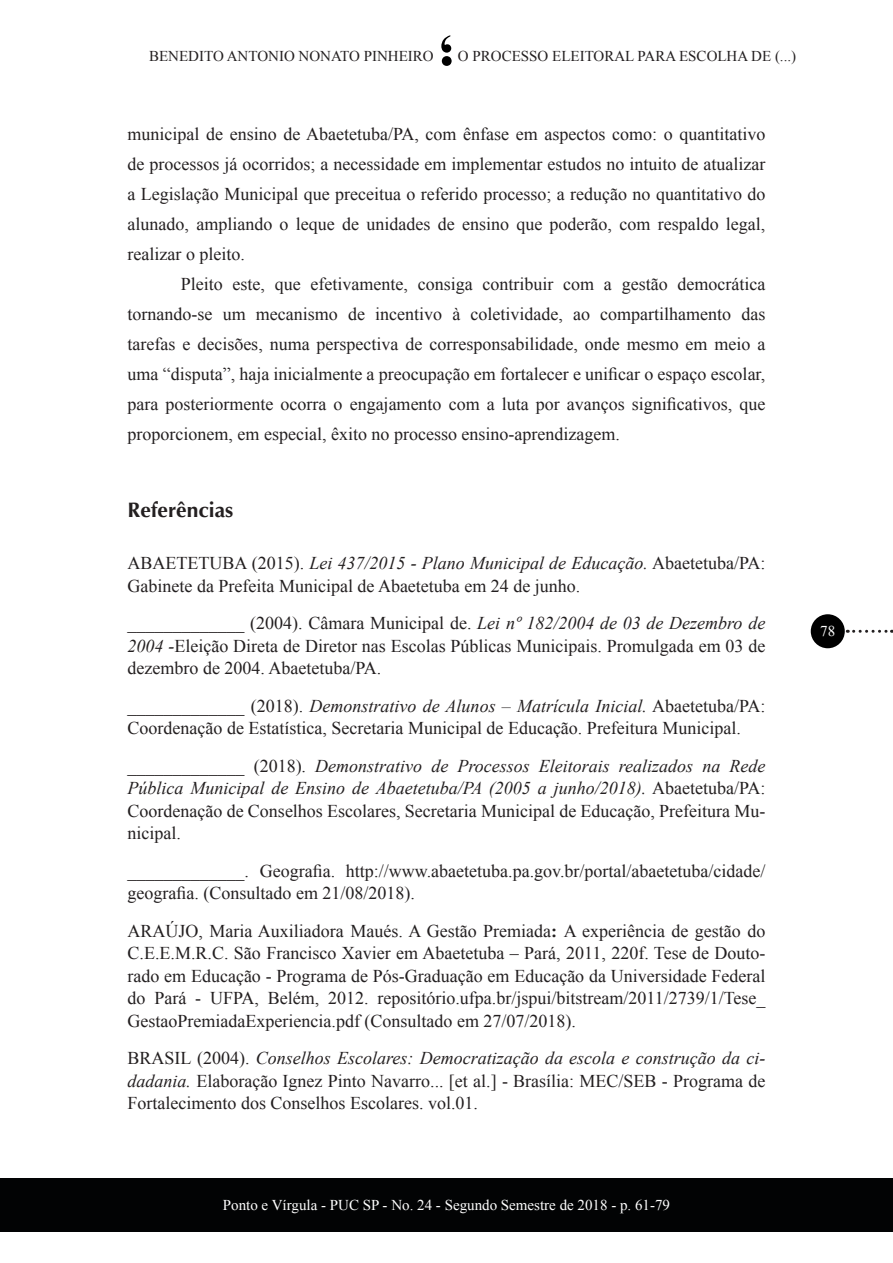
<style>
.page{position:relative;width:893px;height:1263px;background:#fff}
.page>*{position:absolute;margin:0;border:0;box-sizing:border-box;transform-origin:0 0}
.t1{font:700 21px "Optima";color:#231f20}
.t2{font:18px/22.5px "Times New Roman";color:#231f20;text-align:justify}
.t3{font:15px "Times New Roman";color:#231f20}
.t4{font:15px "Times New Roman";color:#fff}
.s1{font-style:italic}
.s2{font-weight:700}
</style>
<div class="page">
<svg style="left:441px;top:35px;width:11px;height:31px"></svg>
<div style="left:0;top:1178px;width:893px;height:54px;background:#020304"></div>
<div style="left:811px;top:614px;width:34px;height:34px;background:#000;border-radius:50%"></div>
<svg style="left:854px;top:630px;width:38px;height:3px"></svg>
<p class="t3" style="left:149px;top:46px;width:286px">BENEDITO ANTONIO NONATO PINHEIRO</p>
<p class="t3" style="left:458px;top:46px;width:340px">O PROCESSO ELEITORAL PARA ESCOLHA DE (...)</p>
<p class="t2" style="left:128px;top:119px;width:639px;line-height:30px">municipal de ensino de Abaetetuba/PA, com ênfase em aspectos como: o quantitativo de processos já ocorridos; a necessidade em implementar estudos no intuito de atualizar a Legislação Municipal que preceitua o referido processo; a redução no quantitativo do alunado, ampliando o leque de unidades de ensino que poderão, com respaldo legal, realizar o pleito.</p>
<p class="t2" style="left:128px;top:269px;width:639px;line-height:30px;text-indent:53px">Pleito este, que efetivamente, consiga contribuir com a gestão democrática tornando-se um mecanismo de incentivo à coletividade, ao compartilhamento das tarefas e decisões, numa perspectiva de corresponsabilidade, onde mesmo em meio a uma “disputa”, haja inicialmente a preocupação em fortalecer e unificar o espaço escolar, para posteriormente ocorra o engajamento com a luta por avanços significativos, que proporcionem, em especial, êxito no processo ensino-aprendizagem.</p>
<p class="t1" style="left:128px;top:497px;width:107px">Referências</p>
<p class="t2" style="left:128px;top:551px;width:639px">ABAETETUBA (2015). <span class="s1">Lei 437/2015 - Plano Municipal de Educação.</span> Abaetetuba/PA:<br>Gabinete da Prefeita Municipal de Abaetetuba em 24 de junho.</p>
<p class="t2" style="left:128px;top:611px;width:639px">_____________ (2004). Câmara Municipal de. <span class="s1">Lei nº 182/2004 de 03 de Dezembro de 2004 -</span>Eleição Direta de Diretor nas Escolas Públicas Municipais. Promulgada em 03 de dezembro de 2004. Abaetetuba/PA.</p>
<p class="t2" style="left:128px;top:694px;width:639px">_____________ (2018). <span class="s1">Demonstrativo de Alunos – Matrícula Inicial.</span> Abaetetuba/PA:<br>Coordenação de Estatística, Secretaria Municipal de Educação. Prefeitura Municipal.</p>
<p class="t2" style="left:128px;top:754px;width:639px">_____________ (2018). <span class="s1">Demonstrativo de Processos Eleitorais realizados na Rede Pública Municipal de Ensino de Abaetetuba/PA (2005 a junho/2018).</span> Abaetetuba/PA:<br>Coordenação de Conselhos Escolares, Secretaria Municipal de Educação, Prefeitura Mu&shy;nicipal.</p>
<p class="t2" style="left:128px;top:859px;width:639px">_____________. Geografia. http://www.abaetetuba.pa.gov.br/portal/abaetetuba/cidade/ geografia. (Consultado em 21/08/2018).</p>
<p class="t2" style="left:128px;top:919px;width:639px">ARAÚJO, Maria Auxiliadora Maués. A Gestão Premiada<span class="s2">:</span> A experiência de gestão do C.E.E.M.R.C. São Francisco Xavier em Abaetetuba – Pará, 2011, 220f. Tese de Douto&shy;rado em Educação - Programa de Pós-Graduação em Educação da Universidade Federal do Pará - UFPA, Belém, 2012. repositório.ufpa.br/jspui/bitstream/2011/2739/1/Tese_ GestaoPremiadaExperiencia.pdf (Consultado em 27/07/2018).</p>
<p class="t2" style="left:128px;top:1046px;width:639px">BRASIL (2004). <span class="s1">Conselhos Escolares: Democratização da escola e construção da ci&shy;dadania.</span> Elaboração Ignez Pinto Navarro... [et al.] - Brasília: MEC/SEB - Programa de Fortalecimento dos Conselhos Escolares. vol.01.</p>
<p class="t4" style="left:820px;top:621px;width:16px">78</p>
<p class="t4" style="left:223px;top:1195px;width:449px">Ponto e Vírgula - PUC SP - No. 24 - Segundo Semestre de 2018 - p. 61-79</p>
</div>
